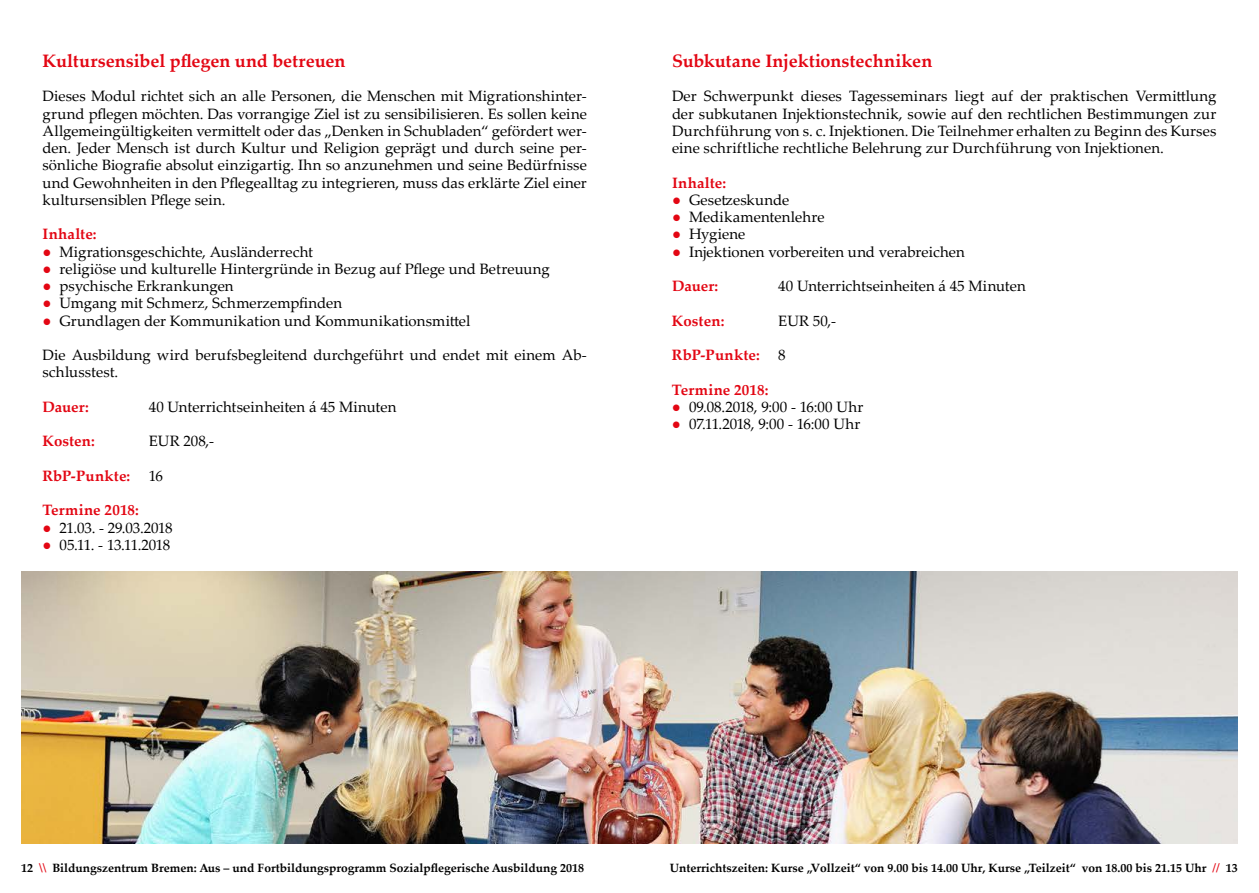
<style>
.page{position:relative;width:1259px;height:893px;background:#fff}
.page>*{position:absolute;margin:0;border:0;box-sizing:border-box;transform-origin:0 0}
.t1{font:700 18px "Palatino Linotype";color:#e30613}
.t2{font:15px/17.2px "Palatino Linotype";color:#000;text-align:justify}
.t3{font:700 15px "Palatino Linotype";letter-spacing:.01em;color:#e30613}
.t4{font:15px "Palatino Linotype";letter-spacing:-.03em;color:#000}
.t5{font:700 12px "Palatino Linotype";color:#000}
.s1{color:#e30613}
.s2{font-weight:400;color:#000}
</style>
<div class="page">
<img style="left:21px;top:571px;width:1216px;height:273px">
<p class="t1" style="left:43px;top:48px;width:304px">Kultursensibel pflegen und betreuen</p>
<p class="t1" style="left:672px;top:48px;width:262px">Subkutane Injektionstechniken</p>
<p class="t2" style="left:43px;top:87px;width:546px">Dieses Modul richtet sich an alle Personen, die Menschen mit Migrationshinter&shy;grund pflegen möchten. Das vorrangige Ziel ist zu sensibilisieren. Es sollen keine Allgemeingültigkeiten vermittelt oder das „Denken in Schubladen“ gefördert wer&shy;den. Jeder Mensch ist durch Kultur und Religion geprägt und durch seine per&shy;sönliche Biografie absolut einzigartig. Ihn so anzunehmen und seine Bedürfnisse und Gewohnheiten in den Pflegealltag zu integrieren, muss das erklärte Ziel einer kultursensiblen Pflege sein.</p>
<p class="t3" style="left:43px;top:223px;width:56px">Inhalte:</p>
<p class="t2" style="left:43px;top:242px;width:272px"><span class="s1">●</span> Migrationsgeschichte, Ausländerrecht</p>
<p class="t2" style="left:43px;top:259px;width:509px"><span class="s1">●</span> religiöse und kulturelle Hintergründe in Bezug auf Pflege und Betreuung</p>
<p class="t2" style="left:43px;top:277px;width:193px"><span class="s1">●</span> psychische Erkrankungen</p>
<p class="t2" style="left:43px;top:294px;width:301px"><span class="s1">●</span> Umgang mit Schmerz, Schmerzempfinden</p>
<p class="t2" style="left:43px;top:311px;width:429px"><span class="s1">●</span> Grundlagen der Kommunikation und Kommunikationsmittel</p>
<p class="t2" style="left:43px;top:346px;width:546px">Die Ausbildung wird berufsbegleitend durchgeführt und endet mit einem Ab&shy;schlusstest.</p>
<p class="t3" style="left:43px;top:396px;width:48px">Dauer:</p>
<p class="t2" style="left:149px;top:397px;width:249px">40 Unterrichtseinheiten á 45 Minuten</p>
<p class="t3" style="left:43px;top:430px;width:54px">Kosten:</p>
<p class="t2" style="left:149px;top:432px;width:67px">EUR 208,-</p>
<p class="t3" style="left:43px;top:465px;width:122px">RbP-Punkte: <span class="s2">16</span></p>
<p class="t3" style="left:42px;top:499px;width:98px">Termine 2018:</p>
<p class="t2" style="left:42px;top:518px;width:132px"><span class="s1">●</span> 21.03. - 29.03.2018</p>
<p class="t4" style="left:42px;top:534px;width:129px"><span class="s1">●</span> 05.11. - 13.11.2018</p>
<p class="t2" style="left:672px;top:87px;width:546px">Der Schwerpunkt dieses Tagesseminars liegt auf der praktischen Vermittlung der subkutanen Injektionstechnik, sowie auf den rechtlichen Bestimmungen zur Durchführung von s. c. Injektionen. Die Teilnehmer erhalten zu Beginn des Kurses eine schriftliche rechtliche Belehrung zur Durchführung von Injektionen.</p>
<p class="t3" style="left:672px;top:172px;width:56px">Inhalte:</p>
<p class="t2" style="left:672px;top:190px;width:119px"><span class="s1">●</span> Gesetzeskunde</p>
<p class="t2" style="left:672px;top:208px;width:154px"><span class="s1">●</span> Medikamentenlehre</p>
<p class="t2" style="left:672px;top:225px;width:75px"><span class="s1">●</span> Hygiene</p>
<p class="t2" style="left:672px;top:242px;width:294px"><span class="s1">●</span> Injektionen vorbereiten und verabreichen</p>
<p class="t3" style="left:672px;top:275px;width:48px">Dauer:</p>
<p class="t2" style="left:778px;top:277px;width:249px">40 Unterrichtseinheiten á 45 Minuten</p>
<p class="t3" style="left:672px;top:310px;width:54px">Kosten:</p>
<p class="t2" style="left:778px;top:311px;width:59px">EUR 50,-</p>
<p class="t3" style="left:672px;top:344px;width:115px">RbP-Punkte: <span class="s2">8</span></p>
<p class="t3" style="left:672px;top:379px;width:98px">Termine 2018:</p>
<p class="t2" style="left:672px;top:397px;width:193px"><span class="s1">●</span> 09.08.2018, 9:00 - 16:00 Uhr</p>
<p class="t2" style="left:672px;top:415px;width:190px"><span class="s1">●</span> 07.11.2018, 9:00 - 16:00 Uhr</p>
<p class="t5" style="left:21px;top:859px;width:564px">12 <span class="s1">\\</span> Bildungszentrum Bremen: Aus – und Fortbildungsprogramm Sozialpflegerische Ausbildung 2018</p>
<p class="t5" style="left:670px;top:859px;width:569px">Unterrichtszeiten: Kurse „Vollzeit“ von 9.00 bis 14.00 Uhr, Kurse „Teilzeit“ von 18.00 bis 21.15 Uhr <span class="s1">//</span> 13</p>
</div>
